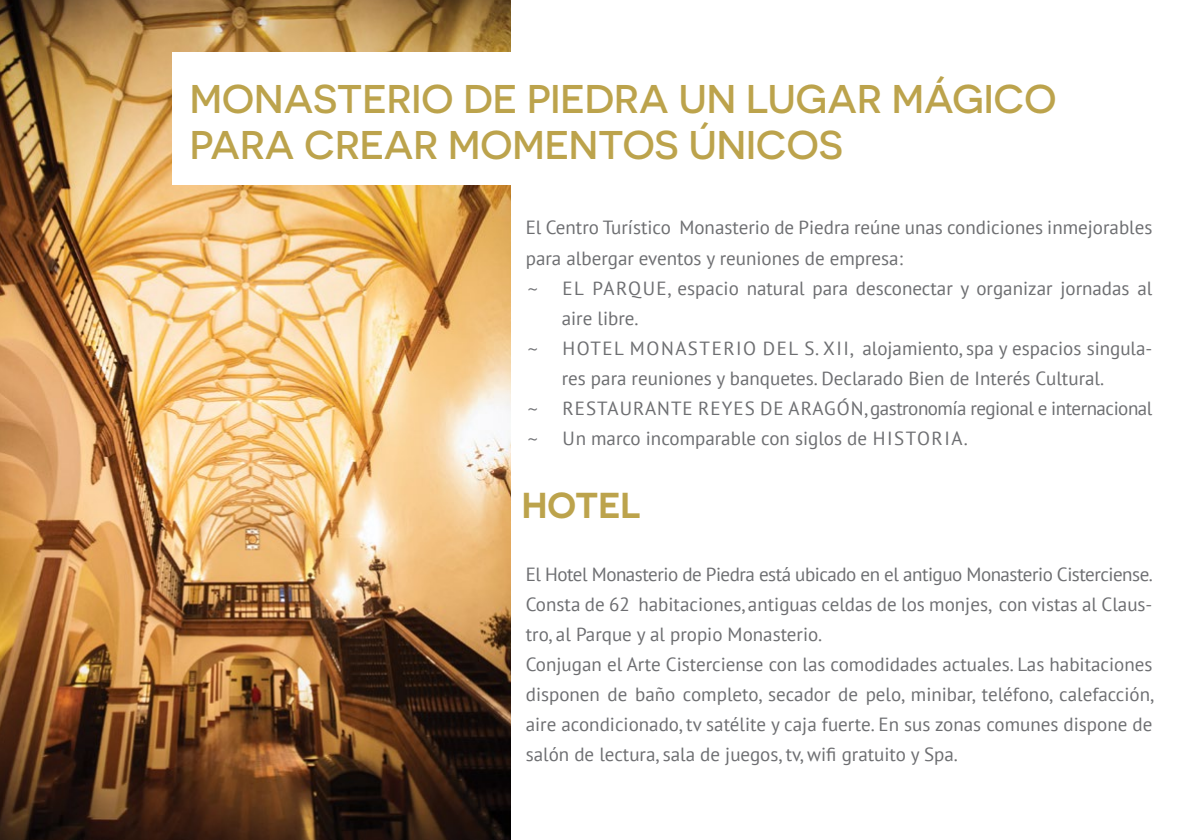
<style>
.page{position:relative;width:1191px;height:840px;background:#fff}
.page>*{position:absolute;margin:0;border:0;box-sizing:border-box;transform-origin:0 0}
.t1{font:500 40px/46px "Novecentosanswide";color:#bca34c}
.t2{font:600 36px "Novecentosanswide";color:#bca34c}
.t3{font:19px/30px "PT Sans";color:#6d6e71}
.t4{font:19px "PT Sans";letter-spacing:.055em;color:#6d6e71}
.t5{font:19px "PT Sans";letter-spacing:.08em;color:#6d6e71}
.s1{font-family:"Avenir"}
</style>
<div class="page">
<img style="left:0;top:0;width:510px;height:839px">
<div style="left:172px;top:52px;width:986px;height:133px;background:#fff"></div>
<h1 class="t1" style="left:190px;top:76px;width:868px">MONASTERIO DE PIEDRA UN LUGAR MÁGICO<br>PARA CREAR MOMENTOS ÚNICOS</h1>
<p class="t3" style="left:526px;top:212px;width:628px">El Centro Turístico Monasterio de Piedra reúne unas condiciones inmejorables</p>
<p class="t3" style="left:526px;top:242px;width:378px">para albergar eventos y reuniones de empresa:</p>
<p class="t3" style="left:526px;top:272px;width:627px"><span class="s1">~</span> El Parque , espacio natural para desconectar y organizar jornadas al</p>
<p class="t3" style="left:562px;top:302px;width:78px">aire libre.</p>
<p class="t5" style="left:526px;top:335px;width:627px"><span class="s1">~</span> Hote l Monaste rio de l S. XII , alojamiento, spa y espacios singula-</p>
<p class="t3" style="left:562px;top:362px;width:544px">res para reuniones y banquetes. Declarado Bien de I nterés Cultural.</p>
<p class="t4" style="left:526px;top:395px;width:627px"><span class="s1">~</span> Re staurante Reye s de Aragón, gastronomía regional e internacional</p>
<p class="t3" style="left:526px;top:422px;width:403px"><span class="s1">~</span> U n marco incomparable con siglos de HISTORIA</p>
<p class="t3" style="left:963px;top:422px;width:6px">.</p>
<h2 class="t2" style="left:522px;top:483px;width:121px">HOTEL</h2>
<p class="t3" style="left:526px;top:558px;width:629px">El Hotel Monasterio de Piedra está ubicado en el antiguo Monasterio Cisterciense.<br>Consta de 62 habitaciones, antiguas celdas de los monjes, con vistas al Claus&shy;tro, al Parque y al propio Monasterio.<br>Conjugan el Arte Cisterciense con las comodidades actuales. Las habitaciones disponen de baño completo, secador de pelo, minibar, teléfono, calefacción, aire acondicionado, tv satélite y caja fuerte. En sus zonas comunes dispone de salón de lectura, sala de juegos, tv, wifi gratuito y Spa.</p>
</div>
